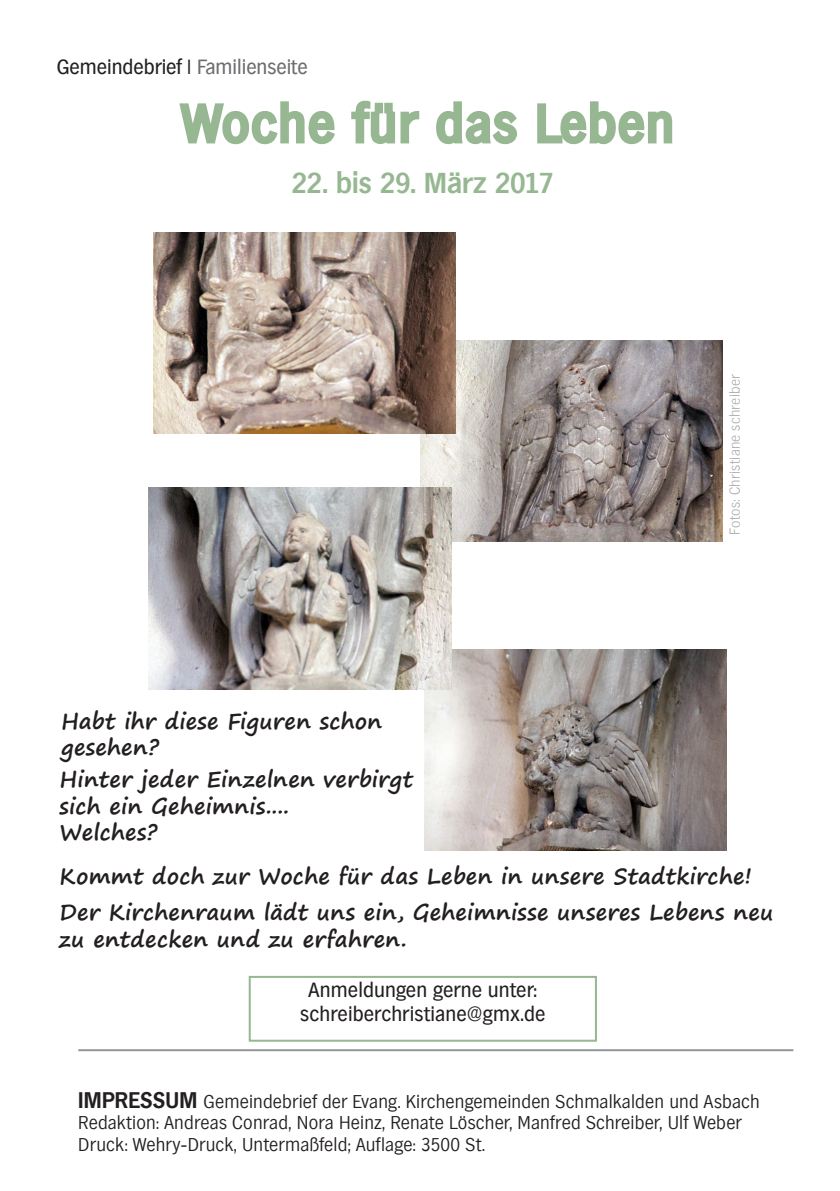
<style>
.page{position:relative;width:840px;height:1191px;background:#fff}
.page>*{position:absolute;margin:0;border:0;box-sizing:border-box;transform-origin:0 0}
.t1{font:50px "Hamburg Serial";letter-spacing:.05em;color:#96b792}
.t2{font:700 28px "Hamburg Serial";letter-spacing:-.005em;color:#96b792}
.t3{font:700 22px/26.4px "Segoe Print";letter-spacing:.015em;color:#231f20}
.t4{font:20px "Hamburg Serial";letter-spacing:.005em;color:#231f20}
.t5{font:300 18px "Hamburg Serial";letter-spacing:.01em;color:#231f20}
.t6{font:14px "Hamburg Serial Xlight";letter-spacing:.015em;color:#a8a9ad}
.s1{color:#6c6d70}
.s2{font-weight:700;font-size:22px}
</style>
<div class="page">
<hr style="left:78px;top:1049px;width:715px;height:2px;background:#939598">
<svg style="left:179px;top:101px;width:156px;height:44px"></svg>
<svg style="left:351px;top:100px;width:69px;height:44px"></svg>
<svg style="left:436px;top:101px;width:81px;height:44px"></svg>
<svg style="left:537px;top:101px;width:136px;height:44px"></svg>
<img style="left:420px;top:340px;width:301px;height:201px">
<img style="left:424px;top:649px;width:302px;height:201px">
<img style="left:149px;top:488px;width:302px;height:201px">
<div style="left:248px;top:976px;width:348px;height:65px;border:2px solid #96b792"></div>
<img style="left:153px;top:232px;width:302px;height:202px">
<p class="t4" style="left:57px;top:53px;width:252px">Gemeindebrief | <span class="s1">Familienseite</span></p>
<p class="t1" style="left:182px;top:90px;width:493px">Woche für das Leben</p>
<p class="t2" style="left:291px;top:166px;width:264px">22. bis 29. März 2017</p>
<p class="t3" style="left:61px;top:707px;width:322px">Habt ihr diese Figuren schon gesehen?</p>
<p class="t3" style="left:60px;top:765px;width:355px">Hinter jeder Einzelnen verbirgt sich ein Geheimnis....</p>
<p class="t3" style="left:60px;top:818px;width:99px">Welches?</p>
<p class="t6" style="left:725px;top:534px;width:162px;rotate:-90deg">Fotos: Christiane schreiber</p>
<p class="t3" style="left:60px;top:862px;width:693px">Kommt doch zur Woche für das Leben in unsere Stadtkirche!</p>
<p class="t3" style="left:60px;top:898px;width:715px">Der Kirchenraum lädt uns ein, Geheimnisse unseres Lebens neu</p>
<p class="t3" style="left:60px;top:925px;width:348px">zu entdecken und zu erfahren.</p>
<p class="t4" style="left:308px;top:976px;width:230px">Anmeldungen gerne unter:</p>
<p class="t4" style="left:300px;top:1000px;width:246px">schreiberchristiane@gmx.de</p>
<p class="t5" style="left:78px;top:1089px;width:682px"><span class="s2">IMPRESSUM</span> Gemeindebrief der Evang. Kirchengemeinden Schmalkalden und Asbach</p>
<p class="t5" style="left:78px;top:1111px;width:664px">Redaktion: Andreas Conrad, Nora Heinz, Renate Löscher, Manfred Schreiber, Ulf Weber</p>
<p class="t5" style="left:78px;top:1132px;width:408px">Druck: Wehry-Druck, Untermaßfeld; Auflage: 3500 St.</p>
</div>
